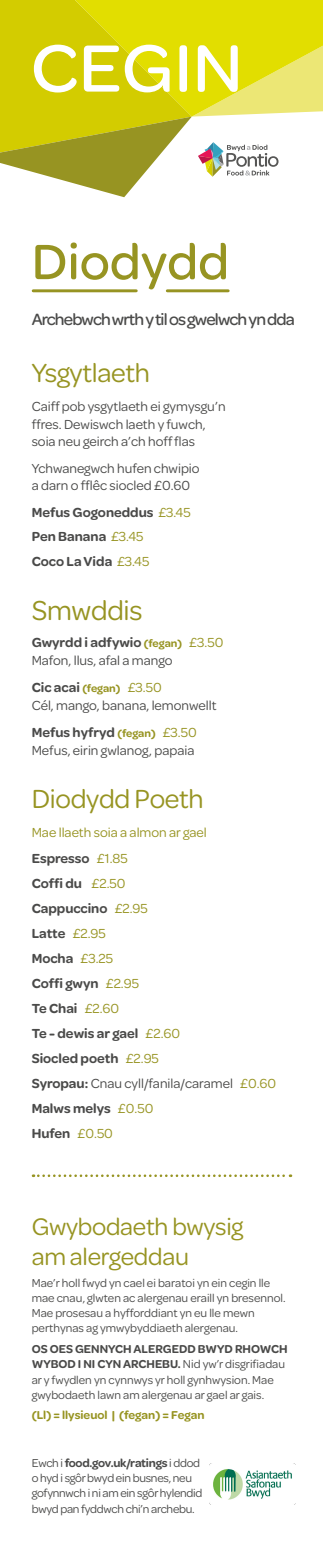
<style>
.page{position:relative;width:323px;height:1559px;background:#fff}
.page>*{position:absolute;margin:0;border:0;box-sizing:border-box;transform-origin:0 0}
.Main_section_title_-_H2{font:500 52.85px "Omnes";color:#979422}
.Section_title_-_H3{font:29.31px "Omnes";letter-spacing:-.01em;color:#979422}
.Section_title_-_H3-2{font:28px "Omnes";letter-spacing:-.01em;color:#979422}
.t1{font:25.64px/29.3px "Omnes";letter-spacing:-.01em;color:#979422}
.H1_Menu_title{font:500 17.32px "Omnes";letter-spacing:-.05em;color:#4a4a49}
.Menu_item_title_-_H4{font:600 14px "Omnes";color:#4a4a49}
.Menu_item_title_-_H4-2{font:14px/17.5px "Omnes";color:#4a4a49}
.Menu_item_title_-_H4-3{font:14px "Omnes";color:#979422}
.Menu_discriptor_-_P{font:12.25px/15.3px "Omnes";color:#4a4a49}
.Menu_discriptor_-_P-2{font:12.25px/15.3px "Omnes";letter-spacing:-.02em;color:#4a4a49}
.Menu_discriptor_-_P-3{font:600 12.25px "Omnes";color:#979422}
.s1{font-weight:400;color:#979422}
.s2{font-size:11.38px;color:#979422}
.s3{font-weight:600}
.s4{color:#979422}
</style>
<div class="page">
<hr style="left:33px;top:289px;width:103px;height:3px;background:#979422">
<hr style="left:167px;top:289px;width:61px;height:3px;background:#979422">
<svg style="left:33px;top:1174px;width:258px;height:3px"></svg>
<div style="left:0;top:0;width:75px;height:45px;background:#d3cc00"></div>
<svg style="left:75px;top:0;width:247px;height:45px;background:#e0dc00"></svg>
<svg style="left:0;top:45px;width:322px;height:152px"></svg>
<img style="left:209px;top:1464px;width:83px;height:40px">
<h1 class="Main_section_title_-_H2" style="left:32px;top:225px;width:199px">Diodydd</h1>
<p class="H1_Menu_title" style="left:32px;top:308px;width:264px">Archebwch wrth y til os gwelwch yn dda</p>
<h2 class="Section_title_-_H3-2" style="left:32px;top:354px;width:120px">Ysgytlaeth</h2>
<p class="Menu_item_title_-_H4-2" style="left:32px;top:397px;width:195px">Caiff pob ysgytlaeth ei gymysgu’n ffres. Dewiswch laeth y fuwch, soia neu geirch a’ch hoff flas</p>
<p class="Menu_item_title_-_H4-2" style="left:32px;top:458px;width:169px">Ychwanegwch hufen chwipio a darn o fflêc siocled £0.60</p>
<p class="Menu_item_title_-_H4" style="left:32px;top:502px;width:160px">Mefus Gogoneddus <span class="s1">£3.45</span></p>
<p class="Menu_item_title_-_H4" style="left:32px;top:527px;width:113px">Pen Banana <span class="s1">£3.45</span></p>
<p class="Menu_item_title_-_H4" style="left:32px;top:552px;width:119px">Coco La Vida <span class="s1">£3.45</span></p>
<h2 class="Section_title_-_H3" style="left:32px;top:590px;width:112px">Smwddis</h2>
<p class="Menu_item_title_-_H4" style="left:32px;top:633px;width:193px">Gwyrdd i adfywio <span class="s2">(fegan)</span> <span class="s1">£3.50</span></p>
<p class="Menu_item_title_-_H4-2" style="left:32px;top:650px;width:142px">Mafon, llus, afal a mango</p>
<p class="Menu_item_title_-_H4" style="left:32px;top:678px;width:131px">Cic acai <span class="s2">(fegan)</span> <span class="s1">£3.50</span></p>
<p class="Menu_item_title_-_H4-2" style="left:32px;top:695px;width:186px">Cél, mango, banana, lemonwellt</p>
<p class="Menu_item_title_-_H4" style="left:32px;top:723px;width:166px">Mefus hyfryd <span class="s2">(fegan)</span> <span class="s1">£3.50</span></p>
<p class="Menu_item_title_-_H4-2" style="left:32px;top:740px;width:164px">Mefus, eirin gwlanog, papaia</p>
<h2 class="Section_title_-_H3-2" style="left:32px;top:780px;width:173px">Diodydd Poeth</h2>
<p class="Menu_item_title_-_H4-3" style="left:32px;top:823px;width:176px">Mae llaeth soia a almon ar gael</p>
<p class="Menu_item_title_-_H4" style="left:32px;top:849px;width:97px">Espresso <span class="s1">£1.85</span></p>
<p class="Menu_item_title_-_H4" style="left:32px;top:874px;width:95px">Coffi du <span class="s1">£2.50</span></p>
<p class="Menu_item_title_-_H4" style="left:32px;top:899px;width:117px">Cappuccino <span class="s1">£2.95</span></p>
<p class="Menu_item_title_-_H4" style="left:32px;top:924px;width:76px">Latte <span class="s1">£2.95</span></p>
<p class="Menu_item_title_-_H4" style="left:32px;top:949px;width:83px">Mocha <span class="s1">£3.25</span></p>
<p class="Menu_item_title_-_H4" style="left:32px;top:974px;width:109px">Coffi gwyn <span class="s1">£2.95</span></p>
<p class="Menu_item_title_-_H4" style="left:32px;top:999px;width:89px">Te Chai <span class="s1">£2.60</span></p>
<p class="Menu_item_title_-_H4" style="left:32px;top:1024px;width:150px">Te - dewis ar gael <span class="s1">£2.60</span></p>
<p class="Menu_item_title_-_H4" style="left:32px;top:1048px;width:129px">Siocled poeth <span class="s1">£2.95</span></p>
<p class="Menu_item_title_-_H4-2" style="left:32px;top:1074px;width:246px"><span class="s3">Syropau:</span> Cnau cyll/fanila/caramel <span class="s4">£0.60</span></p>
<p class="Menu_item_title_-_H4" style="left:32px;top:1098px;width:123px">Malws melys <span class="s1">£0.50</span></p>
<p class="Menu_item_title_-_H4" style="left:32px;top:1123px;width:83px">Hufen <span class="s1">£0.50</span></p>
<p class="t1" style="left:32px;top:1211px;width:213px">Gwybodaeth bwysig am alergeddau</p>
<p class="Menu_discriptor_-_P" style="left:32px;top:1274px;width:255px">Mae’r holl fwyd yn cael ei baratoi yn ein cegin lle mae cnau, glwten ac alergenau eraill yn bresennol.<br>Mae prosesau a hyfforddiant yn eu lle mewn perthynas ag ymwybyddiaeth alergenau.</p>
<p class="Menu_discriptor_-_P" style="left:32px;top:1340px;width:257px"><span class="s3">OS OES GENNYCH ALERGEDD BWYD RHOWCH WYBOD I NI CYN ARCHEBU.</span> Nid yw’r disgrifiadau ar y fwydlen yn cynnwys yr holl gynhwysion. Mae gwybodaeth lawn am alergenau ar gael ar gais.</p>
<p class="Menu_discriptor_-_P-3" style="left:32px;top:1407px;width:174px">(Ll) = llysieuol | (fegan) = Fegan</p>
<p class="Menu_discriptor_-_P-2" style="left:32px;top:1454px;width:172px">Ewch i <span class="s3">food.gov.uk/ratings</span> i ddod o hyd i sgôr bwyd ein busnes, neu gofynnwch i ni am ein sgôr hylendid bwyd pan fyddwch chi’n archebu.</p>
</div>
